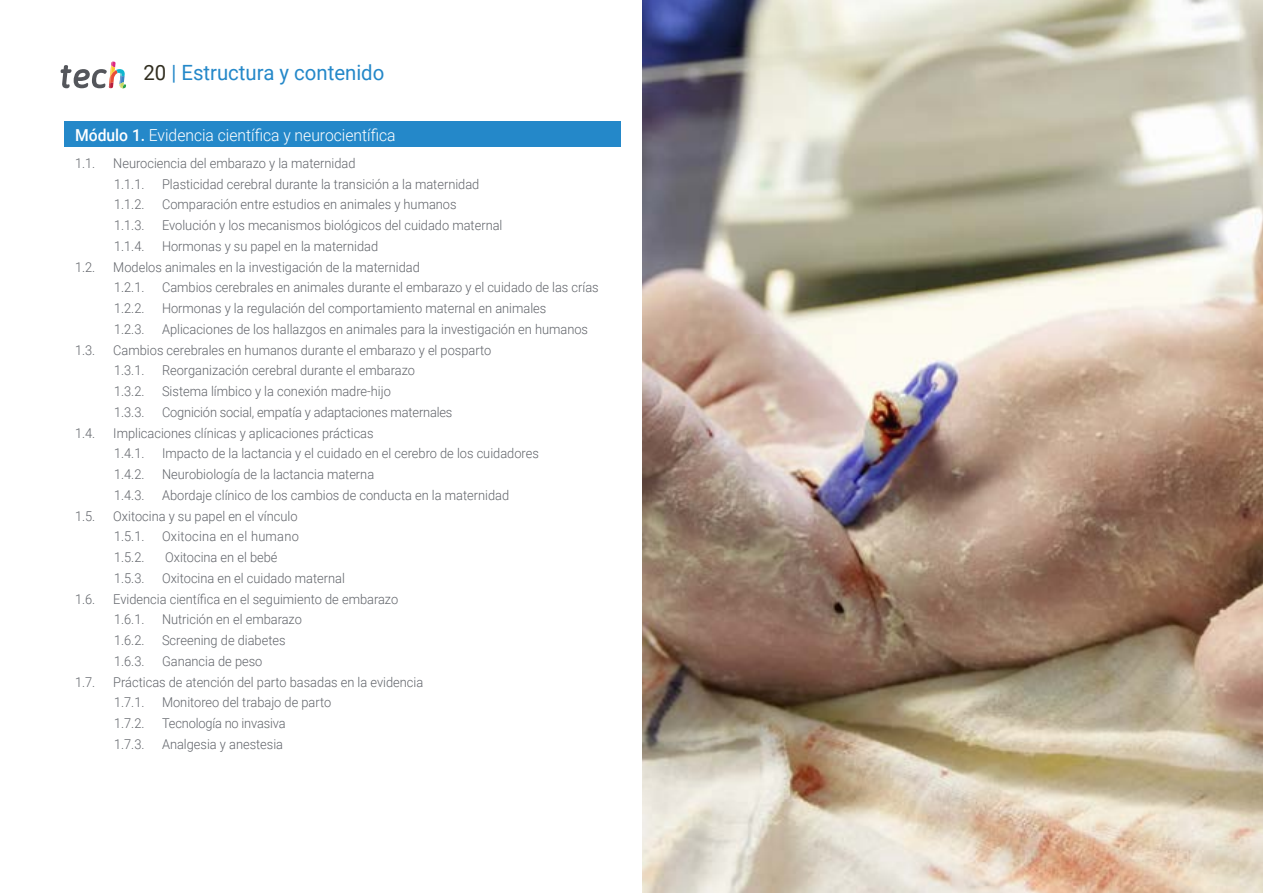
<style>
.page{position:relative;width:1263px;height:893px;background:#fff}
.page>*{position:absolute;margin:0;border:0;box-sizing:border-box;transform-origin:0 0}
.t1{font:21px "Roboto";color:#2488c9}
.t2{font:300 16.5px "Roboto";color:#fff;scale:.95 1}
.t3{font:300 13.5px/20.7px "Roboto";color:#61646a;scale:.95 1}
.t4{font:300 13.5px "Roboto";letter-spacing:.02em;color:#61646a;scale:.95 1}
.s1{color:#312e20}
.s2{font-weight:500}
</style>
<div class="page">
<img style="left:642px;top:0;width:621px;height:893px">
<svg style="left:61px;top:62px;width:65px;height:27px"></svg>
<div style="left:64px;top:122px;width:557px;height:25px;background:#2488c9"></div>
<h1 class="t1" style="left:144px;top:57px;width:242px"><span class="s1">20</span> | Estructura y contenido</h1>
<p class="t2" style="left:75px;top:123px;width:339px"><span class="s2">Módulo 1.</span> Evidencia científica y neurocientífica</p>
<p class="t3" style="left:75px;top:152px;width:23px">1.1.</p>
<p class="t3" style="left:113px;top:152px;width:257px">Neurociencia del embarazo y la maternidad<br>1.1.1.</p>
<p class="t3" style="left:162px;top:173px;width:336px">Plasticidad cerebral durante la transición a la maternidad</p>
<p class="t3" style="left:114px;top:194px;width:34px">1.1.2.</p>
<p class="t3" style="left:162px;top:194px;width:312px">Comparación entre estudios en animales y humanos</p>
<p class="t3" style="left:114px;top:214px;width:34px">1.1.3.</p>
<p class="t3" style="left:162px;top:214px;width:360px">Evolución y los mecanismos biológicos del cuidado maternal</p>
<p class="t3" style="left:114px;top:235px;width:34px">1.1.4.</p>
<p class="t3" style="left:162px;top:235px;width:229px">Hormonas y su papel en la maternidad</p>
<p class="t3" style="left:75px;top:256px;width:23px">1.2.</p>
<p class="t3" style="left:113px;top:256px;width:324px">Modelos animales en la investigación de la maternidad<br>1.2.1.</p>
<p class="t3" style="left:162px;top:277px;width:461px">Cambios cerebrales en animales durante el embarazo y el cuidado de las crías</p>
<p class="t3" style="left:114px;top:297px;width:34px">1.2.2.</p>
<p class="t3" style="left:162px;top:297px;width:406px">Hormonas y la regulación del comportamiento maternal en animales</p>
<p class="t3" style="left:114px;top:318px;width:34px">1.2.3.</p>
<p class="t3" style="left:162px;top:318px;width:450px">Aplicaciones de los hallazgos en animales para la investigación en humanos</p>
<p class="t3" style="left:75px;top:339px;width:23px">1.3.</p>
<p class="t3" style="left:113px;top:339px;width:399px">Cambios cerebrales en humanos durante el embarazo y el posparto<br>1.3.1.</p>
<p class="t3" style="left:162px;top:360px;width:268px">Reorganización cerebral durante el embarazo</p>
<p class="t3" style="left:114px;top:380px;width:34px">1.3.2.</p>
<p class="t3" style="left:162px;top:380px;width:242px">Sistema límbico y la conexión madre-hijo</p>
<p class="t3" style="left:114px;top:401px;width:34px">1.3.3.</p>
<p class="t3" style="left:162px;top:401px;width:307px">Cognición social, empatía y adaptaciones maternales</p>
<p class="t3" style="left:75px;top:422px;width:23px">1.4.</p>
<p class="t3" style="left:113px;top:422px;width:276px">Implicaciones clínicas y aplicaciones prácticas<br>1.4.1.</p>
<p class="t3" style="left:162px;top:443px;width:398px">Impacto de la lactancia y el cuidado en el cerebro de los cuidadores</p>
<p class="t3" style="left:114px;top:463px;width:34px">1.4.2.</p>
<p class="t3" style="left:162px;top:463px;width:225px">Neurobiología de la lactancia materna</p>
<p class="t3" style="left:114px;top:484px;width:34px">1.4.3.</p>
<p class="t3" style="left:162px;top:484px;width:367px">Abordaje clínico de los cambios de conducta en la maternidad</p>
<p class="t3" style="left:75px;top:505px;width:23px">1.5.</p>
<p class="t3" style="left:113px;top:505px;width:195px">Oxitocina y su papel en el vínculo<br>1.5.1.</p>
<p class="t4" style="left:162px;top:527px;width:146px">Oxitocina en el humano</p>
<p class="t3" style="left:114px;top:546px;width:34px">1.5.2.</p>
<p class="t3" style="left:165px;top:546px;width:120px">Oxitocina en el bebé</p>
<p class="t3" style="left:114px;top:567px;width:34px">1.5.3.</p>
<p class="t3" style="left:162px;top:567px;width:194px">Oxitocina en el cuidado maternal</p>
<p class="t3" style="left:75px;top:588px;width:23px">1.6.</p>
<p class="t3" style="left:113px;top:588px;width:301px">Evidencia científica en el seguimiento de embarazo<br>1.6.1.</p>
<p class="t3" style="left:162px;top:609px;width:149px">Nutrición en el embarazo</p>
<p class="t3" style="left:114px;top:629px;width:34px">1.6.2.</p>
<p class="t3" style="left:162px;top:629px;width:132px">Screening de diabetes</p>
<p class="t3" style="left:114px;top:650px;width:34px">1.6.3.</p>
<p class="t3" style="left:162px;top:650px;width:107px">Ganancia de peso</p>
<p class="t3" style="left:75px;top:671px;width:23px">1.7.</p>
<p class="t3" style="left:113px;top:671px;width:328px">Prácticas de atención del parto basadas en la evidencia<br>1.7.1.</p>
<p class="t3" style="left:162px;top:692px;width:180px">Monitoreo del trabajo de parto</p>
<p class="t3" style="left:114px;top:712px;width:34px">1.7.2.</p>
<p class="t3" style="left:162px;top:712px;width:132px">Tecnología no invasiva</p>
<p class="t3" style="left:114px;top:733px;width:34px">1.7.3.</p>
<p class="t3" style="left:162px;top:733px;width:129px">Analgesia y anestesia</p>
</div>
